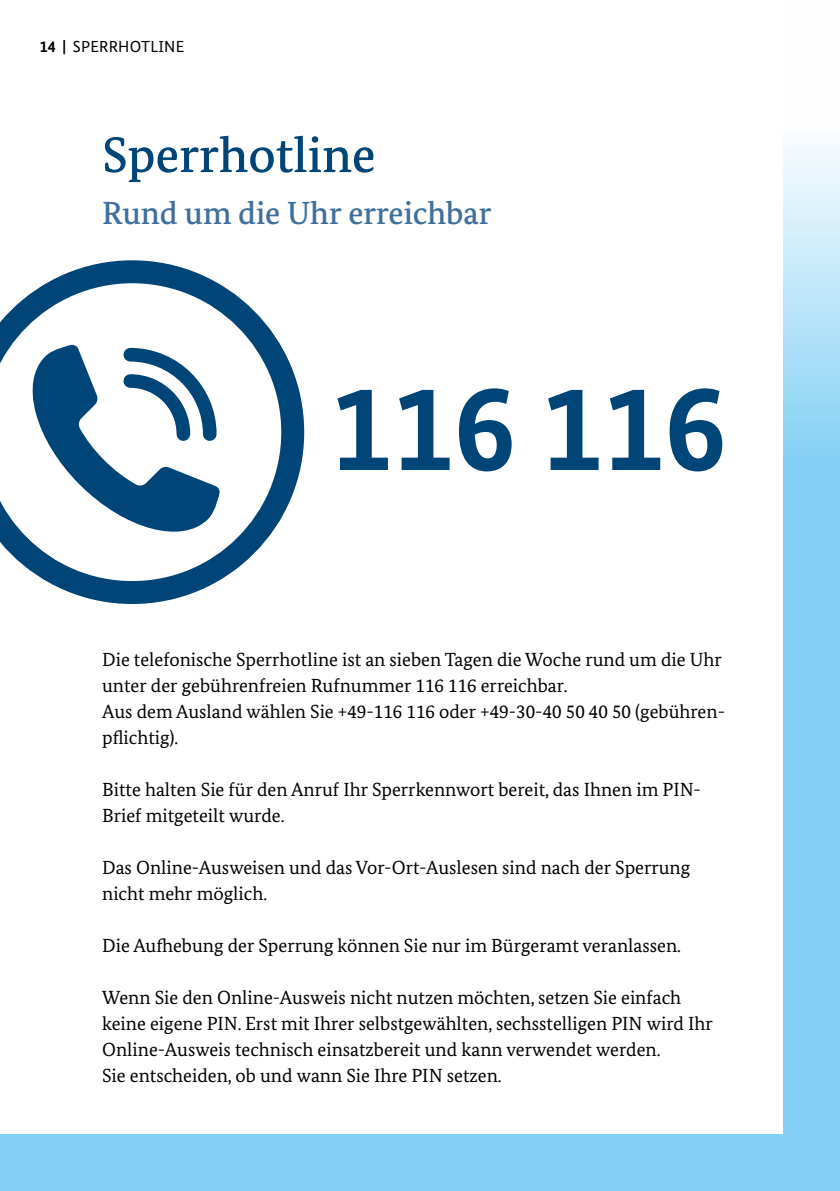
<style>
.page{position:relative;width:840px;height:1191px;background:#fff}
.page>*{position:absolute;margin:0;border:0;box-sizing:border-box;transform-origin:0 0}
.t1{font:700 123.2px "Bundes Sans";color:#004577}
.t2{font:500 50px "Bundes Serif";color:#004577}
.t3{font:500 32px "Bundes Serif";color:#3e6f9d}
.t4{font:19px/26px "Bundes Serif";color:#000}
.t5{font:16px "Bundes Sans";letter-spacing:.01em;color:#000}
.s1{font-weight:700}
</style>
<div class="page">
<svg style="left:0;top:260px;width:304px;height:344px"></svg>
<div style="left:0;top:1134px;width:839px;height:57px;background:#83d0f5"></div>
<svg style="left:783px;top:146px;width:56px;height:988px;background:#95d6f6"></svg>
<p class="t5" style="left:40px;top:37px;width:146px"><span class="s1">14 |</span> SPERRHOTLINE</p>
<h2 class="t2" style="left:102px;top:124px;width:275px">Sperrhotline</h2>
<h3 class="t3" style="left:102px;top:194px;width:390px">Rund um die Uhr erreichbar</h3>
<p class="t1" style="left:330px;top:352px;width:397px">116 116</p>
<p class="t4" style="left:102px;top:646px;width:620px">Die telefonische Sperrhotline ist an sieben Tagen die Woche rund um die Uhr unter der gebührenfreien Rufnummer 116 116 erreichbar.</p>
<p class="t4" style="left:102px;top:698px;width:624px">Aus dem Ausland wählen Sie +49-116 116 oder +49-30-40 50 40 50 (gebühren&shy;pflichtig).</p>
<p class="t4" style="left:102px;top:776px;width:600px">Bitte halten Sie für den Anruf Ihr Sperrkennwort bereit, das Ihnen im PIN-<br>Brief mitgeteilt wurde.</p>
<p class="t4" style="left:102px;top:854px;width:589px">Das Online-Ausweisen und das Vor-Ort-Auslesen sind nach der Sperrung nicht mehr möglich.</p>
<p class="t4" style="left:102px;top:932px;width:580px">Die Aufhebung der Sperrung können Sie nur im Bürgeramt veranlassen.</p>
<p class="t4" style="left:102px;top:984px;width:611px">Wenn Sie den Online-Ausweis nicht nutzen möchten, setzen Sie einfach keine eigene PIN. Erst mit Ihrer selbstgewählten, sechsstelligen PIN wird Ihr<br>Online-Ausweis technisch einsatzbereit und kann verwendet werden.</p>
<p class="t4" style="left:102px;top:1062px;width:401px">Sie entscheiden, ob und wann Sie Ihre PIN setzen.</p>
</div>
